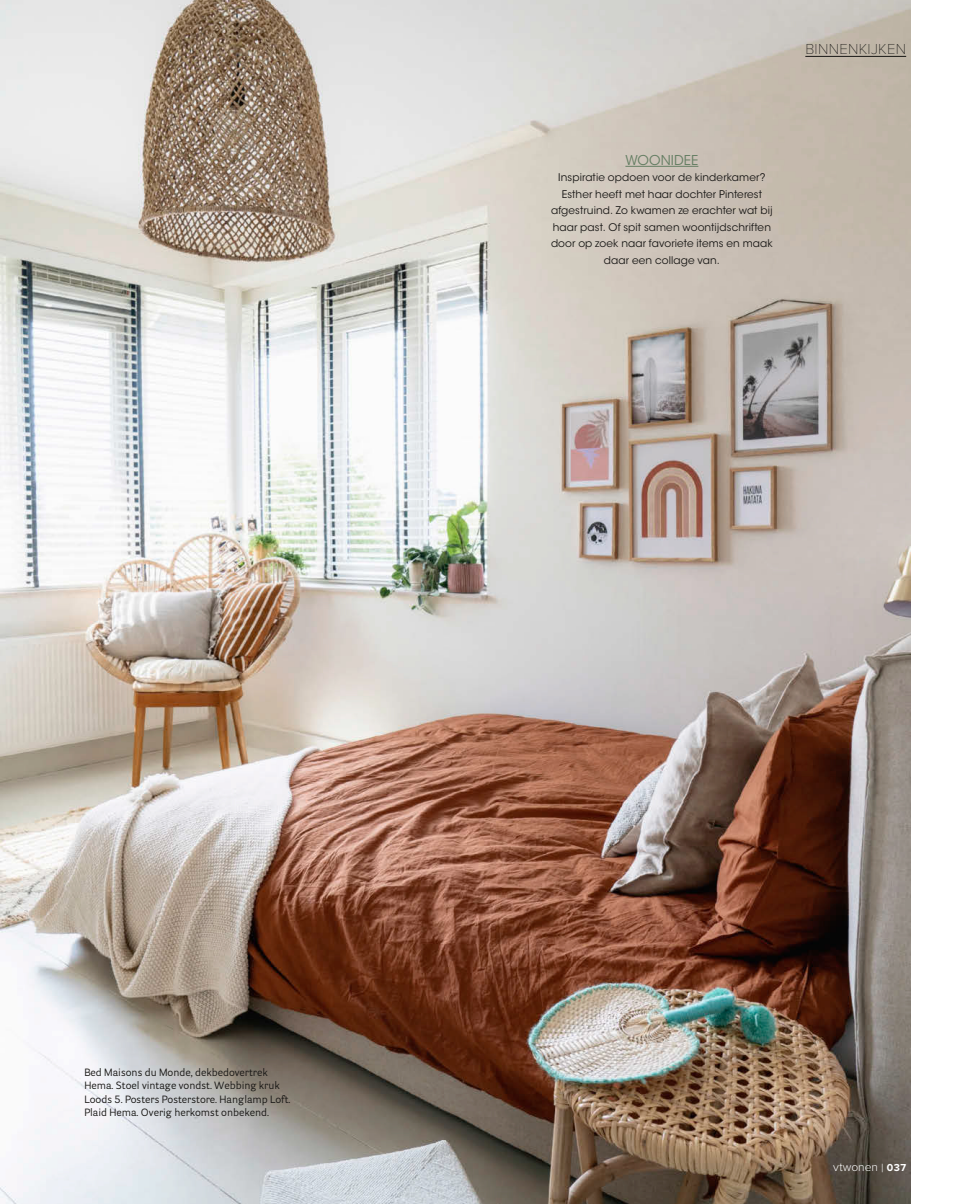
<style>
.page{position:relative;width:970px;height:1204px;background:#fff}
.page>*{position:absolute;margin:0;border:0;box-sizing:border-box;transform-origin:0 0}
.t1{font:100 15px "Proxima Nova";letter-spacing:.02em;color:#181715}
.t2{font:13.5px "ITC Avant Garde Std";letter-spacing:.005em;color:#667f64}
.t3{font:300 12px "Proxima Nova";color:#fff}
.t4{font:10.5px/16.5px "ITC Avant Garde Std";letter-spacing:.01em;color:#181715;text-align:center}
.t5{font:10.5px/13.5px "Parry Grotesque";color:#181715}
.s1{font-weight:700;font-size:10.5px}
</style>
<div class="page">
<img style="left:0;top:0;width:910px;height:1203px">
<hr style="left:625px;top:166px;width:73px;height:1px;background:#667f64">
<hr style="left:805px;top:56px;width:101px;height:1px;background:#181715">
<h1 class="t1" style="left:805px;top:43px;width:102px">BINNENKIJKEN</h1>
<p class="t2" style="left:625px;top:152px;width:74px">WOONIDEE</p>
<p class="t4" style="left:551px;top:169px;width:223px">Inspiratie opdoen voor de kinderkamer?<br>Esther heeft met haar dochter Pinterest afgestruind. Zo kwamen ze erachter wat bij haar past. Of spit samen woontijdschriften door op zoek naar favoriete items en maak daar een collage van.</p>
<p class="t5" style="left:84px;top:1064px;width:208px">Bed Maisons du Monde, dekbedovertrek Hema. Stoel vintage vondst. Webbing kruk Loods 5. Posters Posterstore. Hanglamp Loft.<br>Plaid Hema. Overig herkomst onbekend.</p>
<p class="t3" style="left:833px;top:1161px;width:75px">vtwonen | <span class="s1">037</span></p>
</div>
